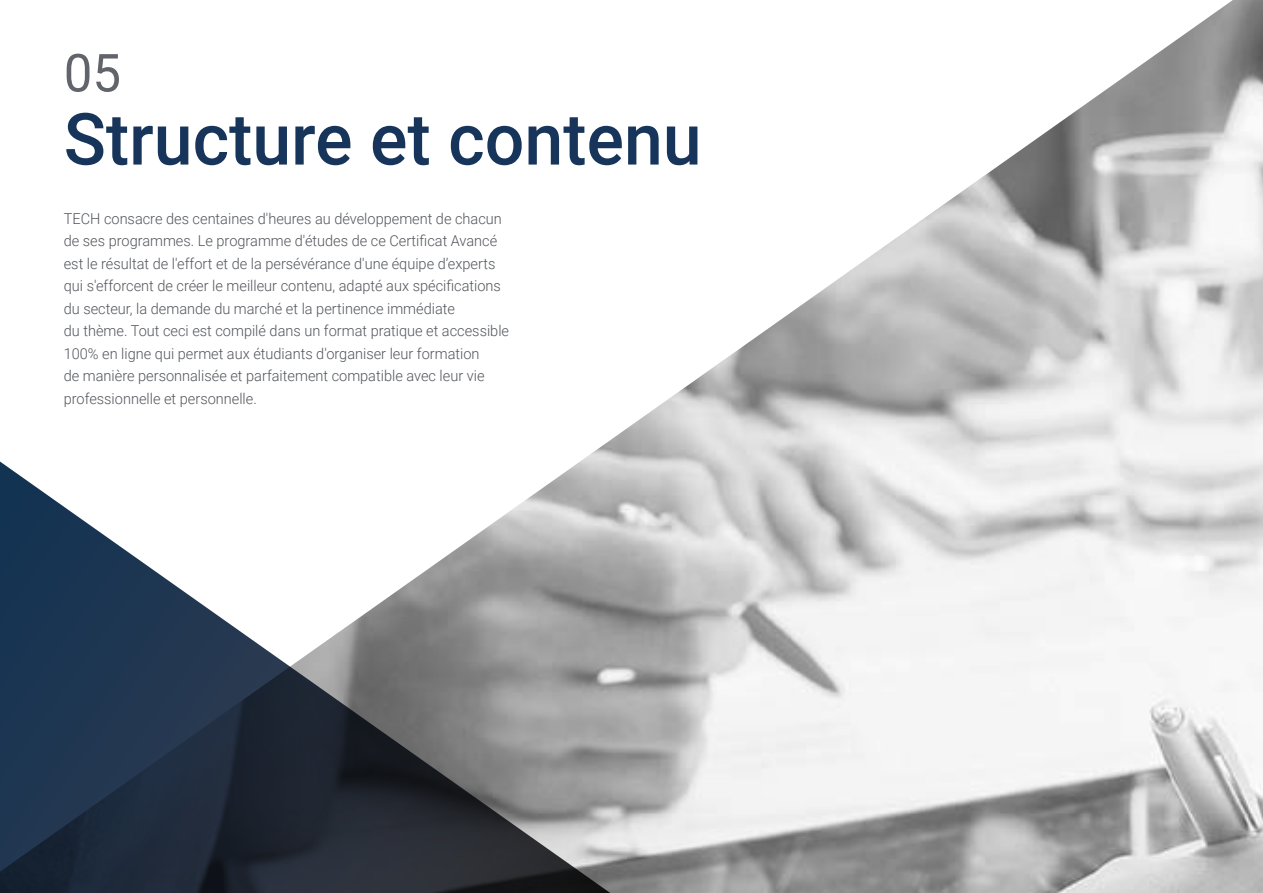
<style>
.page{position:relative;width:1263px;height:893px;background:#fff}
.page>*{position:absolute;margin:0;border:0;box-sizing:border-box;transform-origin:0 0}
.t1{font:500 72px "Roboto";color:#17355b}
.t2{font:52.5px "Roboto";color:#61646a}
.t3{font:300 15px/22.5px "Roboto";color:#52555b}
</style>
<div class="page">
<img style="left:602px;top:0;width:661px;height:893px">
<svg style="left:0;top:446px;width:640px;height:447px"></svg>
<h2 class="t2" style="left:64px;top:36px;width:59px">05</h2>
<h1 class="t1" style="left:64px;top:89px;width:639px">Structure et contenu</h1>
<p class="t3" style="left:64px;top:207px;width:447px">TECH consacre des centaines d'heures au développement de chacun de ses programmes. Le programme d'études de ce Certificat Avancé est le résultat de l'effort et de la persévérance d'une équipe d’experts qui s'efforcent de créer le meilleur contenu, adapté aux spécifications du secteur, la demande du marché et la pertinence immédiate<br>du thème. Tout ceci est compilé dans un format pratique et accessible 100% en ligne qui permet aux étudiants d'organiser leur formation<br>de manière personnalisée et parfaitement compatible avec leur vie professionnelle et personnelle.</p>
</div>
